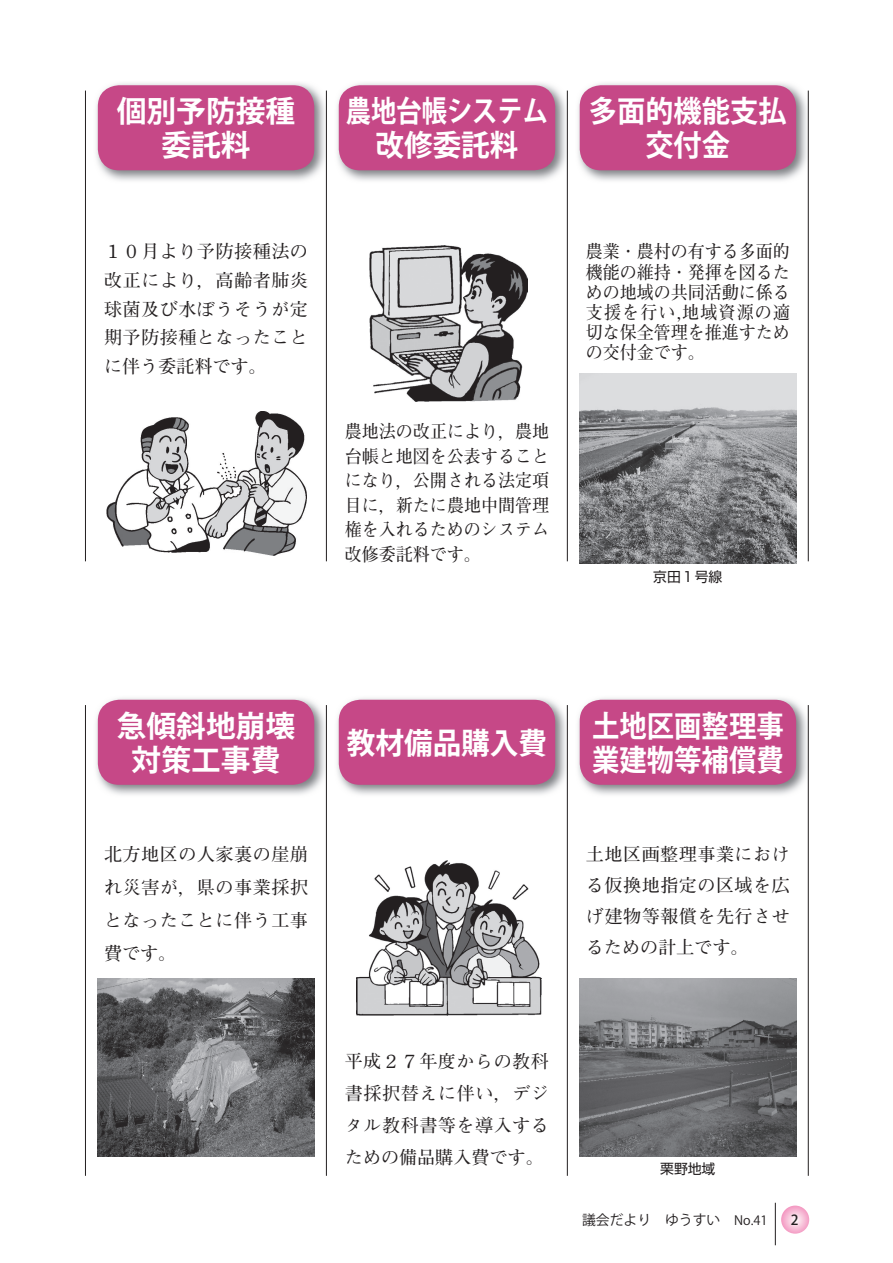
<style>
.page{position:relative;width:893px;height:1263px;background:#fff}
.page>*{position:absolute;margin:0;border:0;box-sizing:border-box;transform-origin:0 0}
.t1{font:700 29.7px/34px "Koz Go Pro";color:#fff;text-align:center}
.t2{font:700 29.7px/34px "Koz Go Pro";color:#fff;scale:.92 1}
.t3{font:700 29.7px/34px "Koz Go Pro";color:#fff;text-align:center;scale:.85 1}
.t4{font:700 29.7px/34px "Koz Go Pro";color:#fff;text-align:center;scale:.95 1}
.t5{font:700 29.7px "Koz Go Pro";color:#fff;scale:.96 1}
.t6{font:700 18px/28.7px "Futo Min A101 Pr 5";letter-spacing:.03em;color:#231f20;text-align:justify}
.t7{font:700 18px/20.2px "Futo Min A101 Pr 5";letter-spacing:.03em;color:#231f20;text-align:justify;scale:.94 1}
.t8{font:13.8px "Koz Go Pro";color:#231f20}
.t9{font:13.8px "Shin Go Pr 5";color:#231f20}
.t10{font:500 13.8px "Koz Go Pro";color:#231f20}
.s1{font-size:12.75px}
</style>
<div class="page">
<svg style="left:781px;top:1205px;width:28px;height:28px"></svg>
<hr style="left:775px;top:1203px;width:1px;height:42px;background:#231f20">
<img style="left:578px;top:698px;width:230px;height:99px">
<div style="left:580px;top:700px;width:216px;height:85px;background:#c64887;border-radius:21px"></div>
<img style="left:578px;top:83px;width:231px;height:100px">
<div style="left:580px;top:85px;width:216px;height:85px;background:#c64887;border-radius:21px"></div>
<img style="left:337px;top:698px;width:230px;height:99px">
<div style="left:339px;top:700px;width:216px;height:85px;background:#c64887;border-radius:21px"></div>
<img style="left:337px;top:83px;width:231px;height:100px">
<div style="left:339px;top:85px;width:216px;height:85px;background:#c64887;border-radius:21px"></div>
<img style="left:96px;top:698px;width:230px;height:99px">
<div style="left:98px;top:700px;width:216px;height:85px;background:#c64887;border-radius:21px"></div>
<img style="left:96px;top:83px;width:231px;height:100px">
<div style="left:98px;top:85px;width:216px;height:85px;background:#c64887;border-radius:21px"></div>
<hr style="left:808px;top:705px;width:1px;height:471px;background:#231f20">
<hr style="left:808px;top:91px;width:1px;height:470px;background:#231f20">
<hr style="left:567px;top:705px;width:1px;height:471px;background:#231f20">
<hr style="left:567px;top:91px;width:1px;height:470px;background:#231f20">
<hr style="left:326px;top:705px;width:1px;height:471px;background:#231f20">
<hr style="left:326px;top:91px;width:1px;height:470px;background:#231f20">
<hr style="left:85px;top:705px;width:1px;height:471px;background:#231f20">
<hr style="left:85px;top:91px;width:1px;height:470px;background:#231f20">
<img style="left:580px;top:978px;width:216px;height:179px">
<img style="left:106px;top:411px;width:200px;height:144px">
<img style="left:580px;top:373px;width:216px;height:190px">
<img style="left:356px;top:861px;width:186px;height:155px">
<img style="left:98px;top:978px;width:216px;height:179px">
<img style="left:370px;top:246px;width:157px;height:156px">
<h1 class="t1" style="left:117px;top:96px;width:180px">個別予防接種委託料</h1>
<p class="t6" style="left:104px;top:236px;width:206px">１０月より予防接種法の改正により，高齢者肺炎球菌及び水ぼうそうが定期予防接種となったことに伴う委託料です。</p>
<h1 class="t3" style="left:346px;top:96px;width:240px">農地台帳システム改修委託料</h1>
<p class="t7" style="left:345px;top:418px;width:219px;line-height:24.5px">農地法の改正により，農地台帳と地図を公表することになり，公開される法定項目に，新たに農地中間管理権を入れるためのシステム改修委託料です。</p>
<h1 class="t4" style="left:589px;top:96px;width:210px">多面的機能支払交付金</h1>
<p class="t7" style="left:586px;top:240px;width:219px">農業・農村の有する多面的機能の維持・発揮を図るための地域の共同活動に係る支援を行い,地域資源の適切な保全管理を推進すための交付金です。</p>
<p class="t9" style="left:653px;top:566px;width:71px">京田１号線</p>
<h1 class="t1" style="left:117px;top:710px;width:180px">急傾斜地崩壊対策工事費</h1>
<p class="t6" style="left:104px;top:836px;width:206px;line-height:33px">北方地区の人家裏の崖崩れ災害が，県の事業採択となったことに伴う工事費です。</p>
<h1 class="t5" style="left:347px;top:723px;width:210px">教材備品購入費</h1>
<h1 class="t2" style="left:592px;top:710px;width:210px">土地区画整理事業建物等補償費</h1>
<p class="t6" style="left:586px;top:837px;width:206px;line-height:30.9px">土地区画整理事業における仮換地指定の区域を広げ建物等報償を先行させるための計上です。</p>
<p class="t6" style="left:345px;top:1044px;width:206px;line-height:32px">平成２７年度からの教科書採択替えに伴い，デジタル教科書等を導入するための備品購入費です。</p>
<p class="t9" style="left:660px;top:1157px;width:57px">栗野地域</p>
<p class="t8" style="left:582px;top:1211px;width:187px">議会だより　ゆうすい　<span class="s1">No.41</span></p>
<p class="t10" style="left:791px;top:1210px;width:9px">2</p>
</div>
